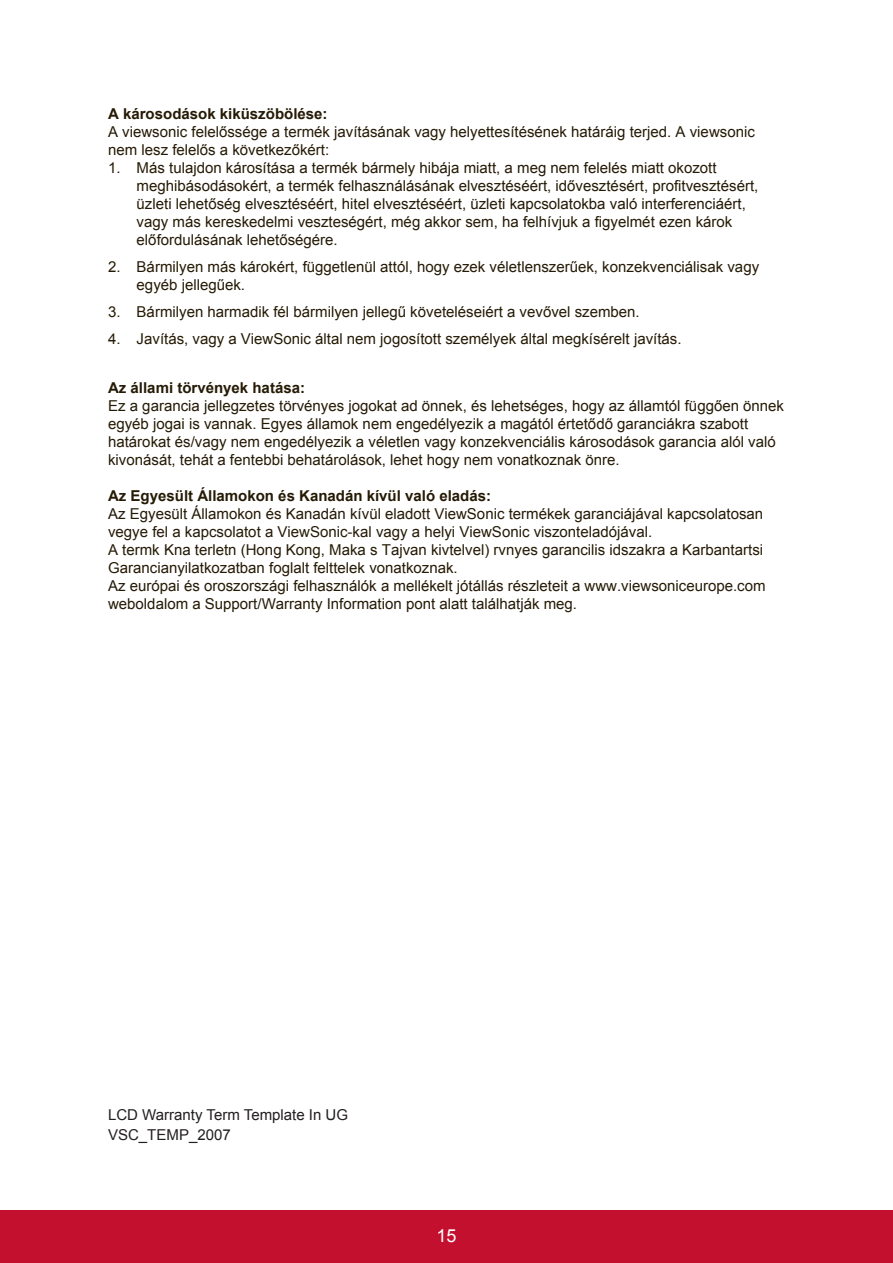
<style>
.page{position:relative;width:893px;height:1263px;background:#fff}
.page>*{position:absolute;margin:0;border:0;box-sizing:border-box;transform-origin:0 0}
.t1{font:18px "Arial";color:#fff}
.t2{font:15px/18px "Arial";color:#251a05}
.t3{font:700 15px "Arial";color:#251a05}
.t4{font:15px/19.5px "Arial";color:#231f20}
</style>
<div class="page">
<div style="left:0;top:1210px;width:892px;height:53px;background:#c3102f"></div>
<p class="t3" style="left:108px;top:104px;width:221px">A károsodások kiküszöbölése:</p>
<p class="t2" style="left:108px;top:123px;width:648px">A viewsonic felelőssége a termék javításának vagy helyettesítésének határáig terjed. A viewsonic nem lesz felelős a következőkért:</p>
<p class="t2" style="left:136px;top:159px;width:623px;text-indent:-28px">1. Más tulajdon károsítása a termék bármely hibája miatt, a meg nem felelés miatt okozott meghibásodásokért, a termék felhasználásának elvesztéséért, idővesztésért, profitvesztésért, üzleti lehetőség elvesztéséért, hitel elvesztéséért, üzleti kapcsolatokba való interferenciáért, vagy más kereskedelmi veszteségért, még akkor sem, ha felhívjuk a figyelmét ezen károk előfordulásának lehetőségére.</p>
<p class="t2" style="left:136px;top:258px;width:623px;text-indent:-28px">2. Bármilyen más károkért, függetlenül attól, hogy ezek véletlenszerűek, konzekvenciálisak vagy egyéb jellegűek.</p>
<p class="t2" style="left:108px;top:303px;width:533px">3. Bármilyen harmadik fél bármilyen jellegű követeléseiért a vevővel szemben.</p>
<p class="t2" style="left:108px;top:330px;width:574px">4. Javítás, vagy a ViewSonic által nem jogosított személyek által megkísérelt javítás.</p>
<p class="t3" style="left:108px;top:377px;width:198px">Az állami törvények hatása:</p>
<p class="t2" style="left:108px;top:396px;width:677px">Ez a garancia jellegzetes törvényes jogokat ad önnek, és lehetséges, hogy az államtól függően önnek egyéb jogai is vannak. Egyes államok nem engedélyezik a magától értetődő garanciákra szabott határokat és/vagy nem engedélyezik a véletlen vagy konzekvenciális károsodások garancia alól való kivonását, tehát a fentebbi behatárolások, lehet hogy nem vonatkoznak önre.</p>
<p class="t3" style="left:108px;top:485px;width:384px">Az Egyesült Államokon és Kanadán kívül való eladás:</p>
<p class="t2" style="left:108px;top:504px;width:658px">Az Egyesült Államokon és Kanadán kívül eladott ViewSonic termékek garanciájával kapcsolatosan vegye fel a kapcsolatot a ViewSonic-kal vagy a helyi ViewSonic viszonteladójával.<br>A termk Kna terletn (Hong Kong, Maka s Tajvan kivtelvel) rvnyes garancilis idszakra a Karbantartsi Garancianyilatkozatban foglalt felttelek vonatkoznak.<br>Az európai és oroszországi felhasználók a mellékelt jótállás részleteit a www.viewsoniceurope.com weboldalom a Support/Warranty Information pont alatt találhatják meg.</p>
<p class="t4" style="left:108px;top:1105px;width:241px">LCD Warranty Term Template In UG<br>VSC_TEMP_2007</p>
<p class="t1" style="left:436px;top:1223px;width:22px">15</p>
</div>
